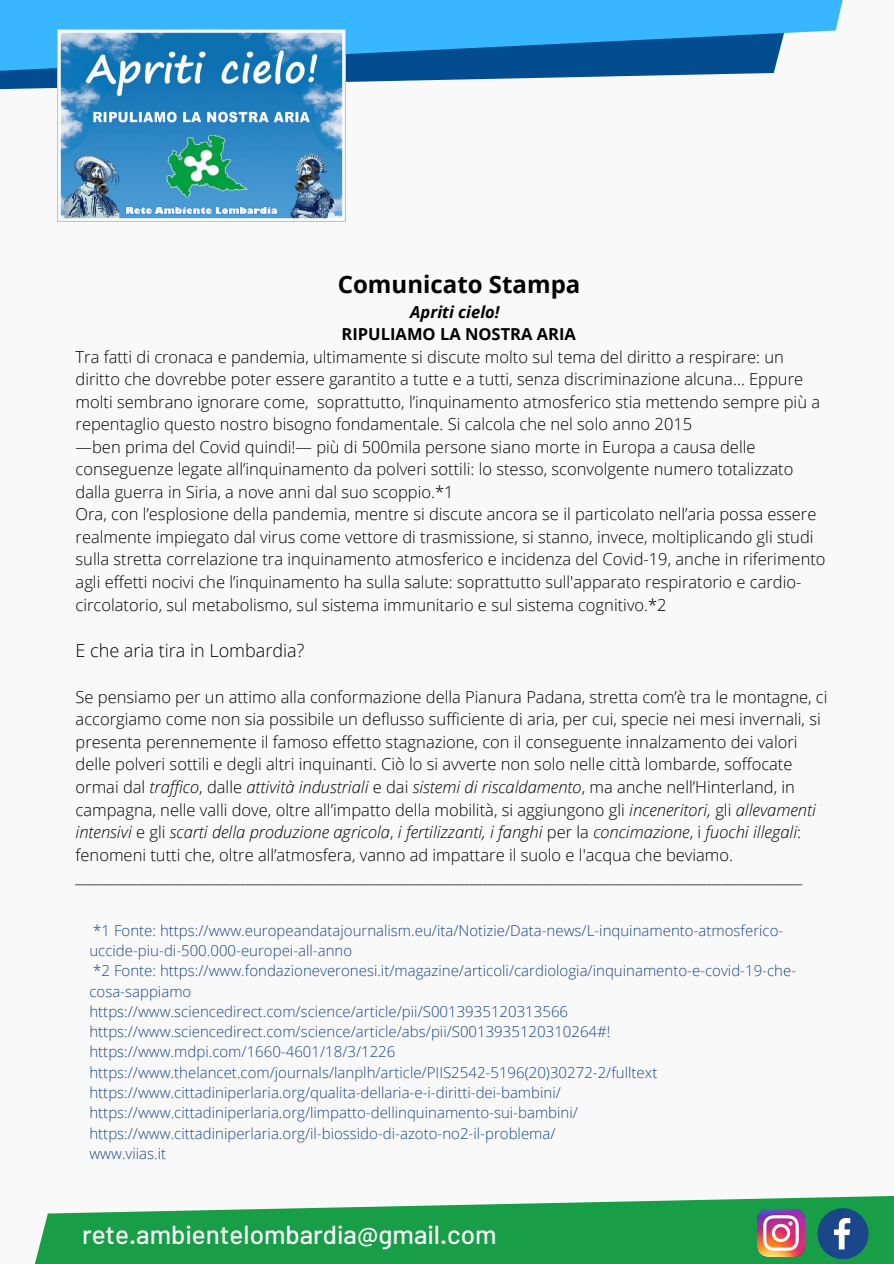
<style>
.page{position:relative;width:894px;height:1264px;background:#fff}
.page>*{position:absolute;margin:0;border:0;box-sizing:border-box;transform-origin:0 0}
.t1{font:500 25.95px "Barlow";color:#f9f9f9}
.t2{font:700 24px "Open Sans";color:#000}
.t3{font:300 18px "Open Sans";color:#000}
.t4{font:300 16.5px/22.5px "Open Sans";color:#000}
.t5{font:700 16.5px "Open Sans";color:#000}
.t6{font:italic 700 16.5px "Open Sans";color:#000}
.t7{font:300 15px/20.2px "Open Sans";color:#1a4789}
.s1{font-style:italic}
</style>
<div class="page">
<div style="left:0;top:0;width:893px;height:1263px;background:#f9f9f9"></div>
<svg style="left:0;top:0;width:843px;height:178px"></svg>
<svg style="left:35px;top:1196px;width:858px;height:67px;background:#3bab62"></svg>
<img style="left:58px;top:29px;width:287px;height:192px">
<svg style="left:817px;top:1208px;width:50px;height:50px;background:#316a88"></svg>
<img style="left:757px;top:1209px;width:47px;height:47px">
<p class="t2" style="left:338px;top:267px;width:244px">Comunicato Stampa</p>
<p class="t6" style="left:410px;top:300px;width:91px">Apriti cielo!</p>
<p class="t5" style="left:341px;top:322px;width:236px">RIPULIAMO LA NOSTRA ARIA</p>
<p class="t4" style="left:76px;top:345px;width:745px">Tra fatti di cronaca e pandemia, ultimamente si discute molto sul tema del diritto a respirare: un diritto che dovrebbe poter essere garantito a tutte e a tutti, senza discriminazione alcuna… Eppure molti sembrano ignorare come, soprattutto, l’inquinamento atmosferico stia mettendo sempre più a repentaglio questo nostro bisogno fondamentale. Si calcola che nel solo anno 2015</p>
<p class="t4" style="left:76px;top:435px;width:719px">—ben prima del Covid quindi!— più di 500mila persone siano morte in Europa a causa delle conseguenze legate all’inquinamento da polveri sottili: lo stesso, sconvolgente numero totalizzato dalla guerra in Siria, a nove anni dal suo scoppio.*1</p>
<p class="t4" style="left:76px;top:502px;width:751px">Ora, con l’esplosione della pandemia, mentre si discute ancora se il particolato nell’aria possa essere realmente impiegato dal virus come vettore di trasmissione, si stanno, invece, moltiplicando gli studi sulla stretta correlazione tra inquinamento atmosferico e incidenza del Covid-19, anche in riferimento agli effetti nocivi che l’inquinamento ha sulla salute: soprattutto sull'apparato respiratorio e cardio&shy;circolatorio, sul metabolismo, sul sistema immunitario e sul sistema cognitivo.*2</p>
<p class="t3" style="left:76px;top:637px;width:230px">E che aria tira in Lombardia?</p>
<p class="t4" style="left:76px;top:685px;width:753px">Se pensiamo per un attimo alla conformazione della Pianura Padana, stretta com’è tra le montagne, ci accorgiamo come non sia possibile un deflusso sufficiente di aria, per cui, specie nei mesi invernali, si presenta perennemente il famoso effetto stagnazione, con il conseguente innalzamento dei valori delle polveri sottili e degli altri inquinanti. Ciò lo si avverte non solo nelle città lombarde, soffocate ormai dal <span class="s1">traffico</span>, dalle <span class="s1">attività industriali</span> e dai <span class="s1">sistemi di riscaldamento</span>, ma anche nell’Hinterland, in campagna, nelle valli dove, oltre all’impatto della mobilità, si aggiungono gli <span class="s1">inceneritori,</span> gli <span class="s1">allevamenti intensivi</span> e gli <span class="s1">scarti della produzione agricola</span>, <span class="s1">i fertilizzanti, i fanghi</span> per la <span class="s1">concimazione</span>, i <span class="s1">fuochi illegali</span>: fenomeni tutti che, oltre all’atmosfera, vanno ad impattare il suolo e l'acqua che beviamo.</p>
<p class="t4" style="left:76px;top:865px;width:727px">___________________________________________________________________________________________________________</p>
<p class="t7" style="left:89px;top:919px;width:695px">*1 Fonte: https://www.europeandatajournalism.eu/ita/Notizie/Data-news/L-inquinamento-atmosferico&shy;uccide-piu-di-500.000-europei-all-anno</p>
<p class="t7" style="left:89px;top:960px;width:708px">*2 Fonte: https://www.fondazioneveronesi.it/magazine/articoli/cardiologia/inquinamento-e-covid-19-che&shy;cosa-sappiamo</p>
<p class="t7" style="left:89px;top:1000px;width:522px">https://www.sciencedirect.com/science/article/pii/S0013935120313566 https://www.sciencedirect.com/science/article/abs/pii/S0013935120310264#!</p>
<p class="t7" style="left:89px;top:1041px;width:307px">https://www.mdpi.com/1660-4601/18/3/1226</p>
<p class="t7" style="left:89px;top:1061px;width:569px">https://www.thelancet.com/journals/lanplh/article/PIIS2542-5196(20)30272-2/fulltext</p>
<p class="t7" style="left:89px;top:1082px;width:473px">https://www.cittadiniperlaria.org/qualita-dellaria-e-i-diritti-dei-bambini/</p>
<p class="t7" style="left:89px;top:1102px;width:490px">https://www.cittadiniperlaria.org/limpatto-dellinquinamento-sui-bambini/</p>
<p class="t7" style="left:89px;top:1122px;width:467px">https://www.cittadiniperlaria.org/il-biossido-di-azoto-no2-il-problema/</p>
<p class="t7" style="left:89px;top:1142px;width:78px">www.viias.it</p>
<p class="t1" style="left:82px;top:1217px;width:416px">rete.ambientelombardia@gmail.com</p>
</div>
